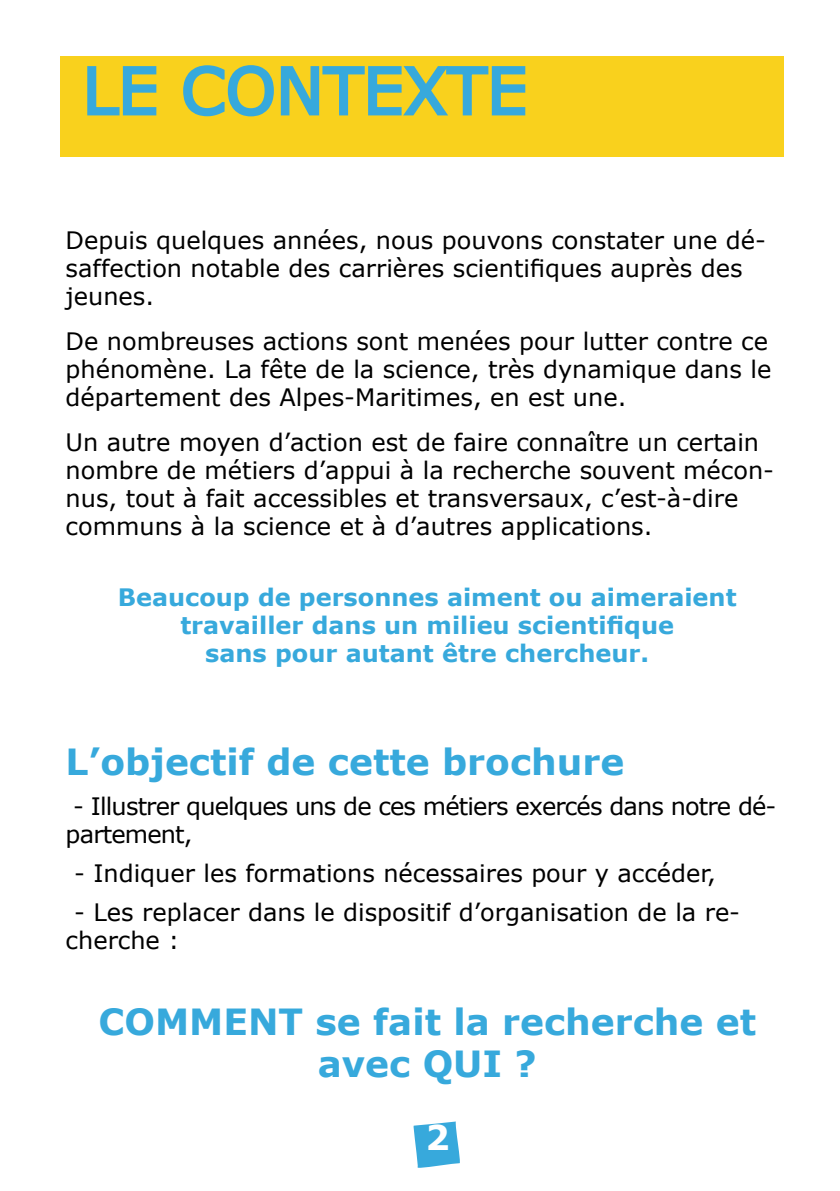
<style>
.page{position:relative;width:840px;height:1191px;background:#fff}
.page>*{position:absolute;margin:0;border:0;box-sizing:border-box;transform-origin:0 0}
.t1{font:64px "Verdana";color:#37a9dc}
.t2{font:700 36px/42.6px "Verdana";color:#37a9dc;text-align:center}
.t3{font:700 34px "Verdana";color:#fff}
.t4{font:24px/28px "Verdana";color:#000}
.t5{font:700 24px/28px "Verdana";color:#37a9dc;text-align:center}
.t6{font:24px/28px "Verdana";letter-spacing:-.035em;color:#000}
</style>
<div class="page">
<div style="left:60px;top:56px;width:722px;height:101px;background:#f9d11d"></div>
<svg style="left:87px;top:66px;width:70px;height:50px"></svg>
<svg style="left:183px;top:65px;width:343px;height:52px"></svg>
<svg style="left:413px;top:1121px;width:47px;height:47px"></svg>
<h1 class="t1" style="left:82px;top:50px;width:446px">LE CONTEXTE</h1>
<p class="t4" style="left:66px;top:226px;width:701px">Depuis quelques années, nous pouvons constater une dé&shy;saffection notable des carrières scientifiques auprès des jeunes.</p>
<p class="t4" style="left:66px;top:327px;width:706px">De nombreuses actions sont menées pour lutter contre ce phénomène. La fête de la science, très dynamique dans le département des Alpes-Maritimes, en est une.</p>
<p class="t4" style="left:66px;top:428px;width:709px">Un autre moyen d’action est de faire connaître un certain nombre de métiers d’appui à la recherche souvent mécon&shy;nus, tout à fait accessibles et transversaux, c’est-à-dire communs à la science et à d’autres applications.</p>
<p class="t5" style="left:118px;top:583px;width:620px">Beaucoup de personnes aiment ou aimeraient travailler dans un milieu scientifique<br>sans pour autant être chercheur.</p>
<h2 class="t2" style="left:66px;top:741px;width:560px">L’objectif de cette brochure</h2>
<p class="t6" style="left:66px;top:792px;width:712px;text-indent:8px">- Illustrer quelques uns de ces métiers exercés dans notre dé&shy;partement,</p>
<p class="t4" style="left:74px;top:859px;width:643px">- Indiquer les formations nécessaires pour y accéder,</p>
<p class="t4" style="left:66px;top:899px;width:675px;text-indent:8px">- Les replacer dans le dispositif d’organisation de la re&shy;cherche :</p>
<h2 class="t2" style="left:98px;top:1000px;width:659px">COMMENT se fait la recherche et avec QUI ?</h2>
<h3 class="t3" style="left:425px;top:1115px;width:26px">2</h3>
</div>
